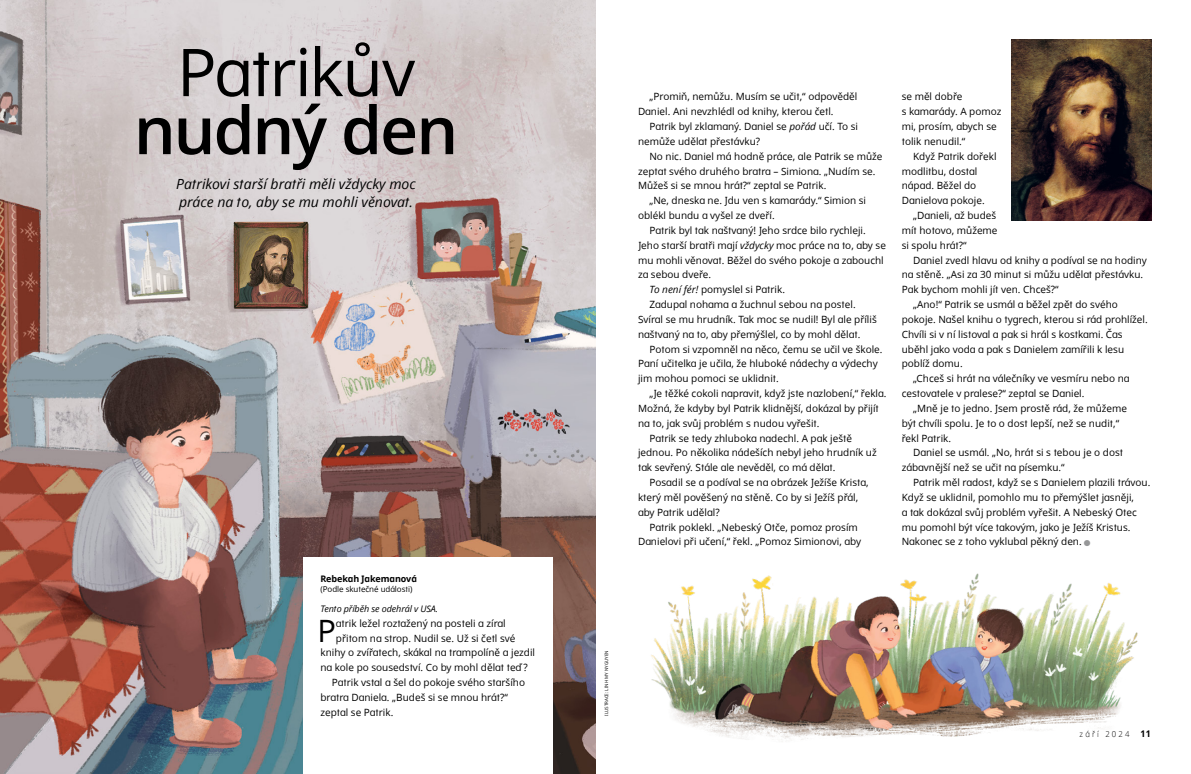
<style>
.page{position:relative;width:1191px;height:774px;background:#fff}
.page>*{position:absolute;margin:0;border:0;box-sizing:border-box;transform-origin:0 0}
.h1_DOTS_title{font:66px/58px "Dots Solidlds Lat";letter-spacing:-.025em;color:#000;text-align:center}
.p1_first{font:30.8px "Dots Solidlds Lat";color:#000}
.t1{font:italic 14px/18px "Dots Solidlds Lat";color:#000}
.p1{font:10px/14.8px "Dots Solidlds Lat";color:#000}
.p1_first-2{font:10px "Dots Solidlds Lat";color:#000}
.p1_bio{font:italic 9px "Dots Solidlds Lat";letter-spacing:-.01em;color:#000}
.p1_author-name{font:700 9px "Dots Solidlds Lat";letter-spacing:-.005em;color:#000}
.t2{font:300 8.2px "Dots Solidlds Lat";letter-spacing:.28em;color:#000;scale:.95 1}
.p1_author-role{font:8px "Dots Solidlds Lat";letter-spacing:-.005em;color:#000}
.p1_figure_image_credit_first{font:4.5px "Dots Solidlds Lat";color:#000}
.s1{font-weight:600}
.s2{font-style:italic}
.s3{font-family:"Ding P Ilds Dpi";font-size:8.5px;color:#969798}
.s4{font-weight:700;font-size:9.2px}
</style>
<div class="page">
<img style="left:651px;top:573px;width:487px;height:169px">
<img style="left:0;top:0;width:595px;height:774px">
<div style="left:303px;top:557px;width:250px;height:217px;background:#fff"></div>
<img style="left:1011px;top:39px;width:140px;height:182px">
<p class="h1_DOTS_title" style="left:134px;top:44px;width:326px">Patrikův <span class="s1">nudný den</span></p>
<p class="t1" style="left:176px;top:175px;width:241px">Patrikovi starší bratři měli vždycky moc práce na to, aby se mu mohli věnovat.</p>
<p class="p1_author-name" style="left:320px;top:572px;width:98px">Rebekah Jakemanová</p>
<p class="p1_author-role" style="left:320px;top:584px;width:93px">(Podle skutečné události)</p>
<p class="p1_bio" style="left:320px;top:602px;width:119px">Tento příběh se odehrál v USA.</p>
<p class="p1_first" style="left:317px;top:608px;width:20px">P</p>
<p class="p1_first-2" style="left:336px;top:616px;width:171px">atrik ležel roztažený na posteli a zíral</p>
<p class="p1_first-2" style="left:336px;top:631px;width:181px">přitom na strop. Nudil se. Už si četl své</p>
<p class="p1_first-2" style="left:320px;top:645px;width:216px">knihy o zvířatech, skákal na trampolíně a jezdil</p>
<p class="p1_first-2" style="left:320px;top:660px;width:209px">na kole po sousedství. Co by mohl dělat teď?</p>
<p class="p1" style="left:320px;top:675px;width:206px;text-indent:11px">Patrik vstal a šel do pokoje svého staršího bratra Daniela. „Budeš si se mnou hrát?“ zeptal se Patrik.</p>
<p class="p1" style="left:638px;top:89px;width:221px;text-indent:11px">„Promiň, nemůžu. Musím se učit,“ odpověděl<br>Daniel. Ani nevzhlédl od knihy, kterou četl.</p>
<p class="p1" style="left:638px;top:119px;width:222px;text-indent:11px">Patrik byl zklamaný. Daniel se <span class="s2">pořád</span> učí. To si nemůže udělat přestávku?</p>
<p class="p1" style="left:638px;top:149px;width:246px;text-indent:11px">No nic. Daniel má hodně práce, ale Patrik se může zeptat svého druhého bratra – Simiona. „Nudím se.<br>Můžeš si se mnou hrát?“ zeptal se Patrik.</p>
<p class="p1" style="left:638px;top:193px;width:230px;text-indent:11px">„Ne, dneska ne. Jdu ven s kamarády.“ Simion si oblékl bundu a vyšel ze dveří.</p>
<p class="p1" style="left:638px;top:223px;width:249px;text-indent:11px">Patrik byl tak naštvaný! Jeho srdce bilo rychleji.<br>Jeho starší bratři mají <span class="s2">vždycky</span> moc práce na to, aby se mu mohli věnovat. Běžel do svého pokoje a zabouchl za sebou dveře.</p>
<p class="p1" style="left:649px;top:282px;width:137px"><span class="s2">To není fér!</span> pomyslel si Patrik.</p>
<p class="p1" style="left:638px;top:297px;width:240px;text-indent:11px">Zadupal nohama a žuchnul sebou na postel.<br>Svíral se mu hrudník. Tak moc se nudil! Byl ale příliš naštvaný na to, aby přemýšlel, co by mohl dělat.</p>
<p class="p1" style="left:638px;top:342px;width:246px;text-indent:11px">Potom si vzpomněl na něco, čemu se učil ve škole.<br>Paní učitelka je učila, že hluboké nádechy a výdechy jim mohou pomoci se uklidnit.</p>
<p class="p1" style="left:638px;top:386px;width:250px;text-indent:11px">„Je těžké cokoli napravit, když jste nazlobení,“ řekla.<br>Možná, že kdyby byl Patrik klidnější, dokázal by přijít na to, jak svůj problém s nudou vyřešit.</p>
<p class="p1" style="left:638px;top:431px;width:240px;text-indent:11px">Patrik se tedy zhluboka nadechl. A pak ještě jednou. Po několika nádeších nebyl jeho hrudník už tak sevřený. Stále ale nevěděl, co má dělat.</p>
<p class="p1" style="left:638px;top:475px;width:232px;text-indent:11px">Posadil se a podíval se na obrázek Ježíše Krista, který měl pověšený na stěně. Co by si Ježíš přál, aby Patrik udělal?</p>
<p class="p1" style="left:638px;top:520px;width:225px;text-indent:11px">Patrik poklekl. „Nebeský Otče, pomoz prosím<br>Danielovi při učení,“ řekl. „Pomoz Simionovi, aby</p>
<p class="p1" style="left:901px;top:89px;width:101px">se měl dobře<br>s kamarády. A pomoz mi, prosím, abych se tolik nenudil.“</p>
<p class="p1" style="left:901px;top:149px;width:96px;text-indent:11px">Když Patrik dořekl modlitbu, dostal nápad. Běžel do<br>Danielova pokoje.</p>
<p class="p1" style="left:901px;top:208px;width:97px;text-indent:11px">„Danieli, až budeš mít hotovo, můžeme si spolu hrát?“</p>
<p class="p1" style="left:901px;top:253px;width:247px;text-indent:11px">Daniel zvedl hlavu od knihy a podíval se na hodiny na stěně. „Asi za 30 minut si můžu udělat přestávku.<br>Pak bychom mohli jít ven. Chceš?“</p>
<p class="p1" style="left:901px;top:297px;width:247px;text-indent:11px">„Ano!“ Patrik se usmál a běžel zpět do svého pokoje. Našel knihu o tygrech, kterou si rád prohlížel.<br>Chvíli si v ní listoval a pak si hrál s kostkami. Čas uběhl jako voda a pak s Danielem zamířili k lesu poblíž domu.</p>
<p class="p1" style="left:901px;top:371px;width:229px;text-indent:11px">„Chceš si hrát na válečníky ve vesmíru nebo na cestovatele v pralese?“ zeptal se Daniel.</p>
<p class="p1" style="left:901px;top:401px;width:227px;text-indent:11px">„Mně je to jedno. Jsem prostě rád, že můžeme být chvíli spolu. Je to o dost lepší, než se nudit,“ řekl Patrik.</p>
<p class="p1" style="left:901px;top:445px;width:223px;text-indent:11px">Daniel se usmál. „No, hrát si s tebou je o dost zábavnější než se učit na písemku.“</p>
<p class="p1" style="left:901px;top:475px;width:250px;text-indent:11px">Patrik měl radost, když se s Danielem plazili trávou.<br>Když se uklidnil, pomohlo mu to přemýšlet jasněji,<br>a tak dokázal svůj problém vyřešit. A Nebeský Otec mu pomohl být více takovým, jako je Ježíš Kristus.<br>Nakonec se z toho vyklubal pěkný den. <span class="s3">●</span></p>
<p class="p1_figure_image_credit_first" style="left:603px;top:716px;width:67px;rotate:-90deg">ILUSTRACE: LINH MY NYGUYEN</p>
<p class="t2" style="left:1079px;top:728px;width:77px">září 2024 <span class="s4">11</span></p>
</div>
